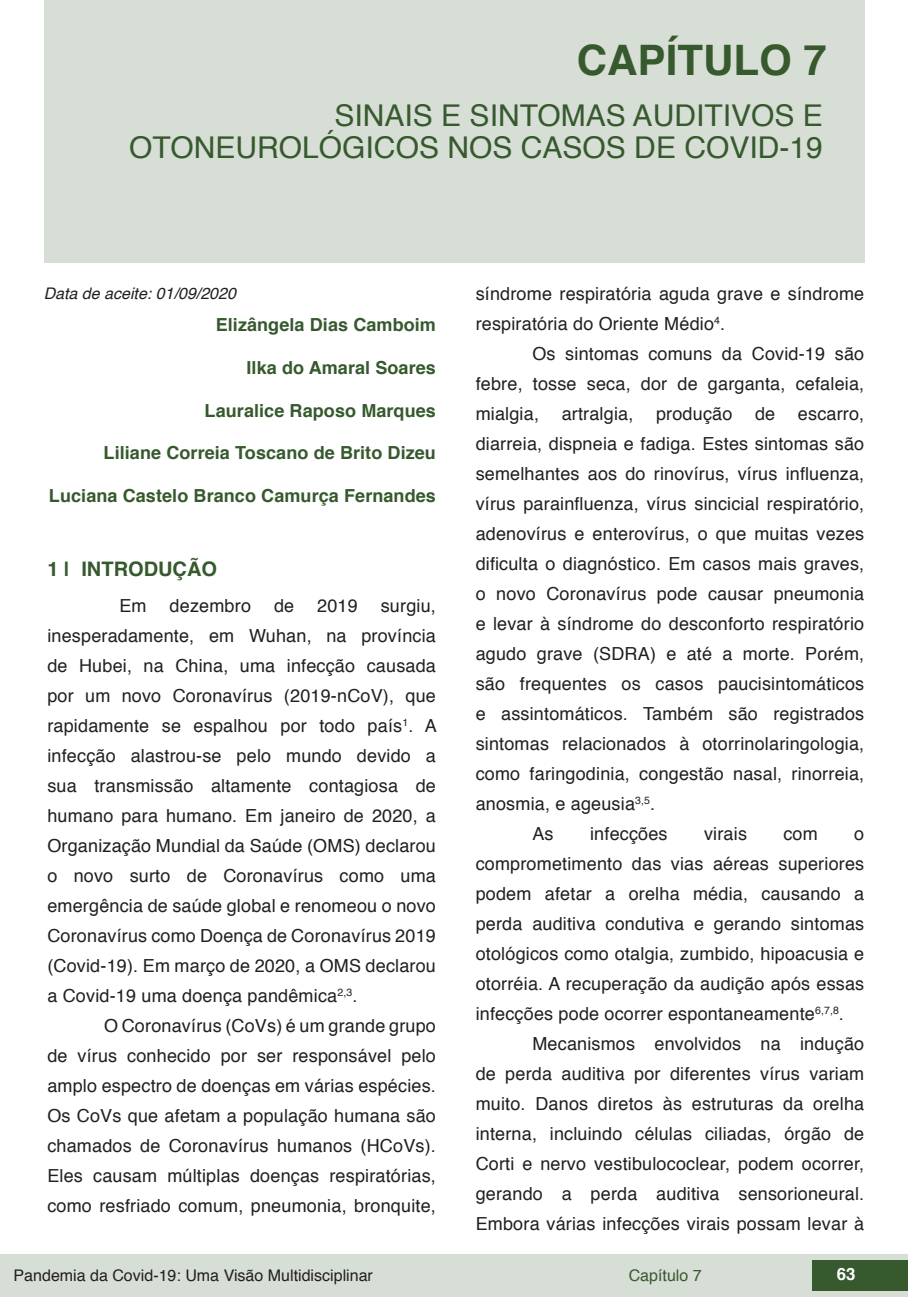
<style>
.page{position:relative;width:908px;height:1304px;background:#fff}
.page>*{position:absolute;margin:0;border:0;box-sizing:border-box;transform-origin:0 0}
.capítulos{font:700 42px "Helvetica";color:#36592e}
.nome_artigos{font:30px/32px "Helvetica";color:#36592e;text-align:right}
.t1{font:700 20px "Helvetica";color:#36592e}
.txt{font:18px/30px "Helvetica";letter-spacing:.01em;color:#231f20;text-align:justify}
.nome_autores{font:700 18px "Helvetica";letter-spacing:.005em;color:#36592e}
.t2{font:700 16.8px "Helvetica";color:#fff}
.t3{font:16px "Helvetica";color:#231f20}
.t4{font:italic 16px "Helvetica";color:#231f20}
.t5{font:16px "Helvetica";color:#36592e}
</style>
<div class="page">
<div style="left:0;top:1254px;width:906px;height:43px;background:#d7ded5"></div>
<div style="left:812px;top:1261px;width:95px;height:30px;background:#36592e"></div>
<div style="left:44px;top:0;width:819px;height:263px;background:#d7ded5"></div>
<p class="capítulos" style="left:576px;top:26px;width:251px">CAPÍTULO 7</p>
<p class="nome_artigos" style="left:129px;top:101px;width:694px">SINAIS E SINTOMAS AUDITIVOS E<br>OTONEUROLÓGICOS NOS CASOS DE COVID-19</p>
<p class="t4" style="left:44px;top:280px;width:194px">Data de aceite: 01/09/2020</p>
<p class="nome_autores" style="left:216px;top:311px;width:222px">Elizângela Dias Camboim</p>
<p class="nome_autores" style="left:246px;top:353px;width:191px">Ilka do Amaral Soares</p>
<p class="nome_autores" style="left:204px;top:396px;width:233px">Lauralice Raposo Marques</p>
<p class="nome_autores" style="left:103px;top:439px;width:334px">Liliane Correia Toscano de Brito Dizeu</p>
<p class="nome_autores" style="left:49px;top:481px;width:388px">Luciana Castelo Branco Camurça Fernandes</p>
<p class="t1" style="left:47px;top:553px;width:171px">1 | INTRODUÇÃO</p>
<p class="txt" style="left:119px;top:591px;width:29px">Em</p>
<p class="txt" style="left:169px;top:591px;width:83px">dezembro</p>
<p class="txt" style="left:274px;top:591px;width:22px">de</p>
<p class="txt" style="left:317px;top:591px;width:42px">2019</p>
<p class="txt" style="left:47px;top:591px;width:391px;text-indent:333px">surgiu, inesperadamente, em Wuhan, na província de Hubei, na China, uma infecção causada por um novo Coronavírus (2019-nCoV), que rapidamente se espalhou por todo país<sup>1</sup>. A infecção alastrou-se pelo mundo devido a sua transmissão altamente contagiosa de humano para humano. Em janeiro de 2020, a Organização Mundial da Saúde (OMS) declarou o novo surto de Coronavírus como uma emergência de saúde global e renomeou o novo Coronavírus como Doença de Coronavírus 2019 (Covid-19). Em março de 2020, a OMS declarou a Covid-19 uma doença pandêmica<sup>2,3</sup>.</p>
<p class="txt" style="left:47px;top:1011px;width:390px;text-indent:57px">O Coronavírus (CoVs) é um grande grupo de vírus conhecido por ser responsável pelo amplo espectro de doenças em várias espécies.<br>Os CoVs que afetam a população humana são chamados de Coronavírus humanos (HCoVs).<br>Eles causam múltiplas doenças respiratórias, como resfriado comum, pneumonia, bronquite,</p>
<p class="txt" style="left:475px;top:279px;width:390px">síndrome respiratória aguda grave e síndrome respiratória do Oriente Médio<sup>4</sup>.</p>
<p class="txt" style="left:475px;top:339px;width:390px;text-indent:57px">Os sintomas comuns da Covid-19 são febre, tosse seca, dor de garganta, cefaleia, mialgia,</p>
<p class="txt" style="left:561px;top:399px;width:73px">artralgia,</p>
<p class="txt" style="left:655px;top:399px;width:78px">produção</p>
<p class="txt" style="left:754px;top:399px;width:22px">de</p>
<p class="txt" style="left:475px;top:399px;width:390px;text-indent:322px">escarro, diarreia, dispneia e fadiga. Estes sintomas são semelhantes aos do rinovírus, vírus influenza, vírus parainfluenza, vírus sincicial respiratório, adenovírus e enterovírus, o que muitas vezes dificulta o diagnóstico. Em casos mais graves, o novo Coronavírus pode causar pneumonia e levar à síndrome do desconforto respiratório agudo grave (SDRA) e até a morte. Porém, são frequentes os casos paucisintomáticos e assintomáticos. Também são registrados sintomas relacionados à otorrinolaringologia, como faringodinia, congestão nasal, rinorreia, anosmia, e ageusia<sup>3,5</sup>.</p>
<p class="txt" style="left:532px;top:819px;width:23px">As</p>
<p class="txt" style="left:590px;top:819px;width:79px">infecções</p>
<p class="txt" style="left:703px;top:819px;width:44px">virais</p>
<p class="txt" style="left:783px;top:819px;width:36px">com</p>
<p class="txt" style="left:475px;top:819px;width:390px;text-indent:378px">o comprometimento das vias aéreas superiores podem afetar a orelha média, causando a perda auditiva condutiva e gerando sintomas otológicos como otalgia, zumbido, hipoacusia e otorréia. A recuperação da audição após essas infecções pode ocorrer espontaneamente<sup>6,7,8</sup>.</p>
<p class="txt" style="left:475px;top:1029px;width:390px;text-indent:57px">Mecanismos envolvidos na indução de perda auditiva por diferentes vírus variam muito. Danos diretos às estruturas da orelha interna, incluindo células ciliadas, órgão de Corti e nervo vestibulococlear, podem ocorrer, gerando a perda auditiva sensorioneural.<br>Embora várias infecções virais possam levar à</p>
<p class="t3" style="left:14px;top:1263px;width:360px">Pandemia da Covid-19: Uma Visão Multidisciplinar</p>
<p class="t5" style="left:628px;top:1263px;width:74px">Capítulo 7</p>
<p class="t2" style="left:836px;top:1261px;width:20px">63</p>
</div>
